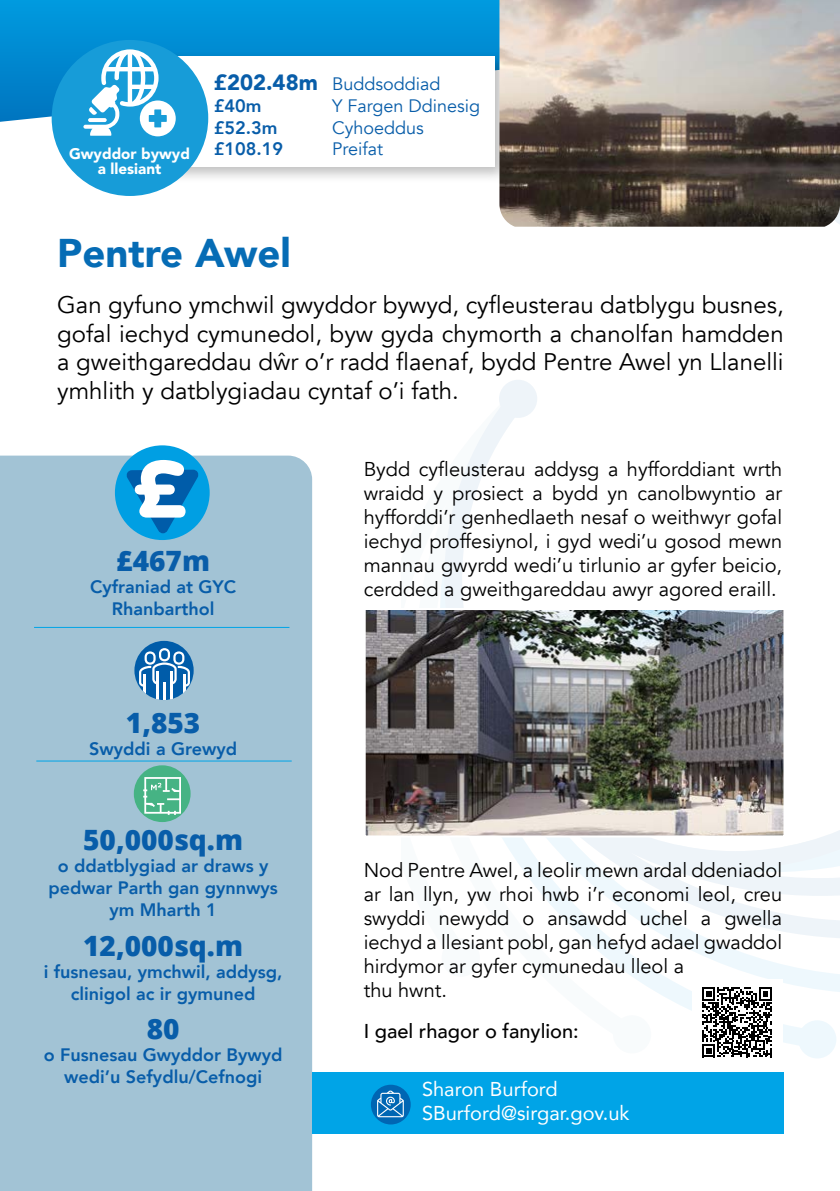
<style>
.page{position:relative;width:840px;height:1191px;background:#fff}
.page>*{position:absolute;margin:0;border:0;box-sizing:border-box;transform-origin:0 0}
.t1{font:900 40px "Avenir";color:#066cb5}
.t2{font:800 28px "Open Sans";color:#085da9}
.t3{font:24px/28.8px "Avenir";color:#000;text-align:justify}
.t4{font:20px/24px "Avenir";color:#000;text-align:justify}
.t5{font:20px/24px "Avenir";color:#fff}
.t6{font:500 20px "Avenir";color:#000}
.t7{font:800 18px/22px "Avenir";color:#085da9;text-align:center}
.t8{font:18px/21.6px "Avenir";color:#085da9}
.t9{font:900 15.2px/15.2px "Avenir";color:#fff;text-align:center}
.s1{font-weight:900;font-size:22px}
.s2{font-weight:800}
</style>
<div class="page">
<svg style="left:639px;top:869px;width:185px;height:176px"></svg>
<div style="left:797px;top:1020px;width:38px;height:38px;background:#eef8fd;border-radius:50%"></div>
<svg style="left:527px;top:869px;width:112px;height:112px"></svg>
<div style="left:612px;top:1015px;width:38px;height:38px;background:#f8fbfc;border-radius:50%"></div>
<div style="left:441px;top:938px;width:38px;height:38px;background:#f8fbfc;border-radius:50%"></div>
<svg style="left:444px;top:380px;width:395px;height:489px"></svg>
<div style="left:498px;top:380px;width:39px;height:38px;background:#eef4f9;border-radius:50%"></div>
<svg style="left:777px;top:0;width:63px;height:864px"></svg>
<svg style="left:0;top:0;width:499px;height:124px;background:#0291d6"></svg>
<div style="left:0;top:455px;width:312px;height:736px;background:#a2c3d5"></div>
<div style="left:312px;top:1071px;width:471px;height:62px;background:#00a4e7"></div>
<div style="left:371px;top:1084px;width:39px;height:40px;background:#0066b3;border-radius:50%"></div>
<svg style="left:377px;top:1090px;width:26px;height:27px"></svg>
<img style="left:366px;top:611px;width:416px;height:223px">
<div style="left:363px;top:608px;width:422px;height:229px;border:2px solid #fff"></div>
<div style="left:81px;top:51px;width:430px;height:133px;background:#000;opacity:.25"></div>
<div style="left:87px;top:57px;width:407px;height:110px;background:#fff"></div>
<div style="left:691px;top:979px;width:91px;height:85px;background:#fff"></div>
<svg style="left:702px;top:987px;width:69px;height:70px"></svg>
<img style="left:499px;top:0;width:340px;height:227px">
<div style="left:115px;top:445px;width:94px;height:95px;background:#009fe3;border-radius:50%"></div>
<svg style="left:126px;top:460px;width:72px;height:73px"></svg>
<div style="left:134px;top:641px;width:59px;height:59px;background:#005ca9;border-radius:50%"></div>
<svg style="left:139px;top:648px;width:51px;height:52px"></svg>
<div style="left:134px;top:765px;width:56px;height:57px;background:#46b384;border-radius:50%"></div>
<svg style="left:143px;top:777px;width:38px;height:38px"></svg>
<hr style="left:34px;top:627px;width:255px;height:1px;background:#00a4e7">
<hr style="left:36px;top:760px;width:255px;height:1px;background:#00a4e7">
<div style="left:52px;top:40px;width:156px;height:156px;background:#179cd8;border-radius:50%"></div>
<svg style="left:83px;top:49px;width:93px;height:87px"></svg>
<p class="t9" style="left:69px;top:145px;width:122px">Gwyddor bywyd a llesiant</p>
<p class="t8" style="left:214px;top:74px;width:228px"><span class="s1">£202.48m</span> Buddsoddiad <span class="s2">£40m</span></p>
<p class="t8" style="left:332px;top:95px;width:150px">Y Fargen Ddinesig</p>
<p class="t7" style="left:214px;top:116px;width:65px">£52.3m</p>
<p class="t8" style="left:332px;top:117px;width:93px">Cyhoeddus</p>
<p class="t7" style="left:214px;top:138px;width:71px">£108.19</p>
<p class="t8" style="left:332px;top:138px;width:52px">Preifat</p>
<p class="t1" style="left:57px;top:219px;width:235px">Pentre Awel</p>
<p class="t3" style="left:57px;top:290px;width:727px">Gan gyfuno ymchwil gwyddor bywyd, cyfleusterau datblygu busnes, gofal iechyd cymunedol, byw gyda chymorth a chanolfan hamdden a gweithgareddau dŵr o’r radd flaenaf, bydd Pentre Awel yn Llanelli ymhlith y datblygiadau cyntaf o’i fath.</p>
<p class="t2" style="left:116px;top:539px;width:95px">£467m</p>
<p class="t7" style="left:90px;top:575px;width:147px">Cyfraniad at GYC<br>Rhanbarthol</p>
<p class="t2" style="left:126px;top:701px;width:76px">1,853</p>
<p class="t7" style="left:89px;top:737px;width:149px">Swyddi a Grewyd</p>
<p class="t2" style="left:83px;top:818px;width:161px">50,000sq.m</p>
<p class="t7" style="left:48px;top:855px;width:231px">o ddatblygiad ar draws y pedwar Parth gan gynnwys ym Mharth 1</p>
<p class="t2" style="left:83px;top:924px;width:161px">12,000sq.m</p>
<p class="t7" style="left:44px;top:960px;width:240px">i fusnesau, ymchwil, addysg, clinigol ac ir gymuned</p>
<p class="t2" style="left:147px;top:1007px;width:34px">80</p>
<p class="t7" style="left:44px;top:1043px;width:240px">o Fusnesau Gwyddor Bywyd wedi’u Sefydlu/Cefnogi</p>
<p class="t4" style="left:363px;top:457px;width:420px">Bydd cyfleusterau addysg a hyfforddiant wrth wraidd y prosiect a bydd yn canolbwyntio ar hyfforddi’r genhedlaeth nesaf o weithwyr gofal iechyd proffesiynol, i gyd wedi’u gosod mewn mannau gwyrdd wedi’u tirlunio ar gyfer beicio, cerdded a gweithgareddau awyr agored eraill.</p>
<p class="t4" style="left:363px;top:858px;width:420px;text-align:left">Nod Pentre Awel, a leolir mewn ardal ddeniadol ar lan llyn, yw rhoi hwb i’r economi leol, creu swyddi newydd o ansawdd uchel a gwella iechyd a llesiant pobl, gan hefyd adael gwaddol hirdymor ar gyfer cymunedau lleol a<br>thu hwnt.</p>
<p class="t6" style="left:363px;top:1013px;width:216px">I gael rhagor o fanylion:</p>
<p class="t5" style="left:422px;top:1076px;width:209px">Sharon Burford<br>SBurford@sirgar.gov.uk</p>
</div>
